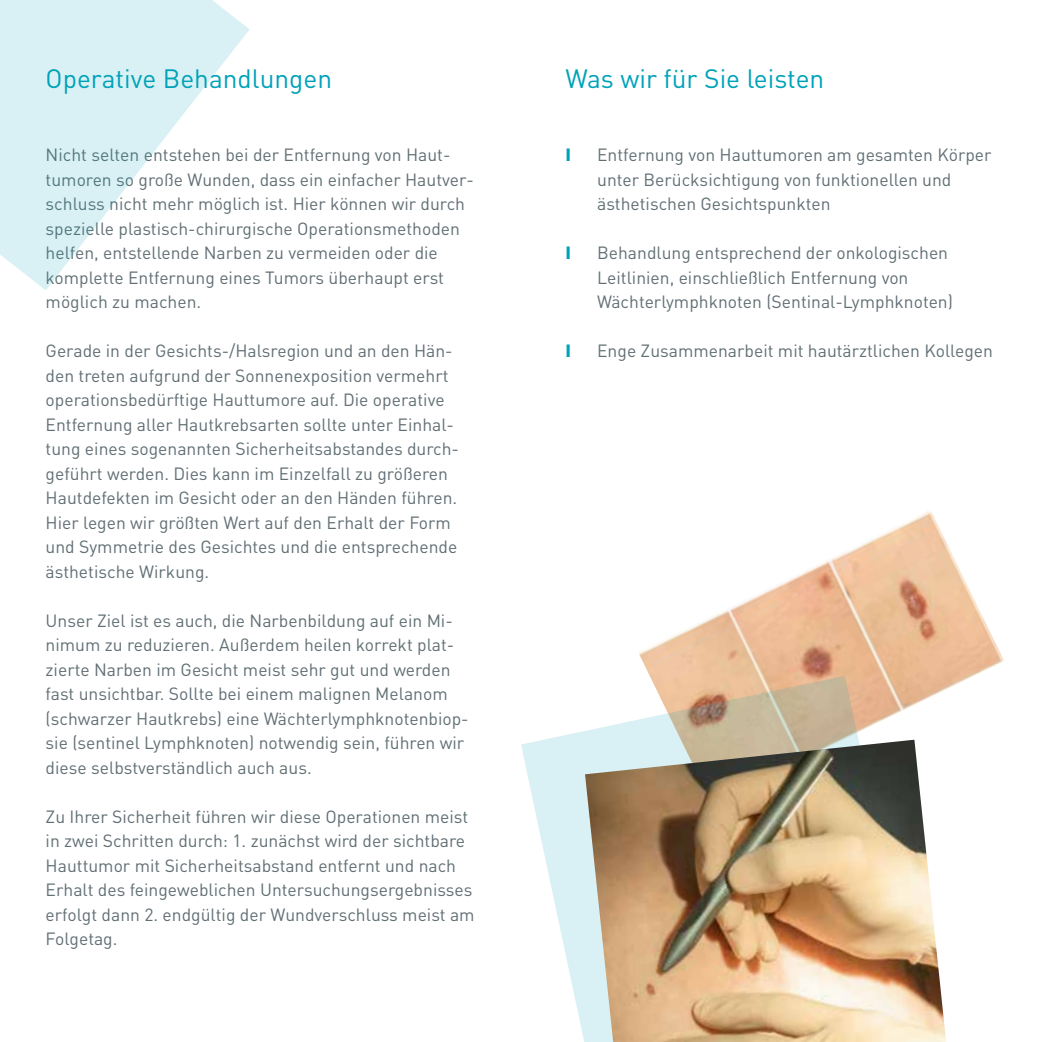
<style>
.page{position:relative;width:1042px;height:1042px;background:#fff}
.page>*{position:absolute;margin:0;border:0;box-sizing:border-box;transform-origin:0 0}
.t1{font:26.25px "DIN Pro";color:#00a2b8}
.t2{font:17.5px/24.5px "DIN Pro";color:#616f74}
.t3{font:900 17.5px "DIN Pro";color:#00a2b8}
</style>
<div class="page">
<img style="left:638px;top:511px;width:366px;height:229px">
<svg style="left:521px;top:676px;width:393px;height:366px"></svg>
<img style="left:585px;top:740px;width:361px;height:302px">
<svg style="left:0;top:0;width:250px;height:290px;fill:#d9f1f4"></svg>
<h1 class="t1" style="left:46px;top:60px;width:288px">Operative Behandlungen</h1>
<p class="t2" style="left:46px;top:142px;width:430px">Nicht selten entstehen bei der Entfernung von Haut&shy;tumoren so große Wunden, dass ein einfacher Hautver&shy;schluss nicht mehr möglich ist. Hier können wir durch spezielle plastisch-chirurgische Operationsmethoden helfen, entstellende Narben zu vermeiden oder die komplette Entfernung eines Tumors überhaupt erst möglich zu machen.</p>
<p class="t2" style="left:46px;top:338px;width:415px">Gerade in der Gesichts-/Halsregion und an den Hän&shy;den treten aufgrund der Sonnenexposition vermehrt operationsbedürftige Hauttumore auf. Die operative Entfernung aller Hautkrebsarten sollte unter Einhal&shy;tung eines sogenannten Sicherheitsabstandes durch&shy;geführt werden. Dies kann im Einzelfall zu größeren Hautdefekten im Gesicht oder an den Händen führen.<br>Hier legen wir größten Wert auf den Erhalt der Form und Symmetrie des Gesichtes und die entsprechende ästhetische Wirkung.</p>
<p class="t2" style="left:46px;top:607px;width:425px">Unser Ziel ist es auch, die Narbenbildung auf ein Mi&shy;nimum zu reduzieren. Außerdem heilen korrekt plat&shy;zierte Narben im Gesicht meist sehr gut und werden fast unsichtbar. Sollte bei einem malignen Melanom (schwarzer Hautkrebs) eine Wächterlymphknotenbiop&shy;sie (sentinel Lymphknoten) notwendig sein, führen wir diese selbstverständlich auch aus.</p>
<p class="t2" style="left:46px;top:803px;width:430px">Zu Ihrer Sicherheit führen wir diese Operationen meist in zwei Schritten durch: 1. zunächst wird der sichtbare Hauttumor mit Sicherheitsabstand entfernt und nach Erhalt des feingeweblichen Untersuchungsergebnisses erfolgt dann 2. endgültig der Wundverschluss meist am Folgetag.</p>
<h1 class="t1" style="left:566px;top:60px;width:260px">Was wir für Sie leisten</h1>
<p class="t3" style="left:566px;top:143px;width:7px">I</p>
<p class="t2" style="left:597px;top:142px;width:396px">Entfernung von Hauttumoren am gesamten Körper unter Berücksichtigung von funktionellen und ästhetischen Gesichtspunkten</p>
<p class="t3" style="left:566px;top:241px;width:7px">I</p>
<p class="t2" style="left:597px;top:240px;width:357px">Behandlung entsprechend der onkologischen<br>Leitlinien, einschließlich Entfernung von<br>Wächterlymphknoten (Sentinal-Lymphknoten)</p>
<p class="t3" style="left:566px;top:339px;width:7px">I</p>
<p class="t2" style="left:597px;top:338px;width:397px">Enge Zusammenarbeit mit hautärztlichen Kollegen</p>
</div>
